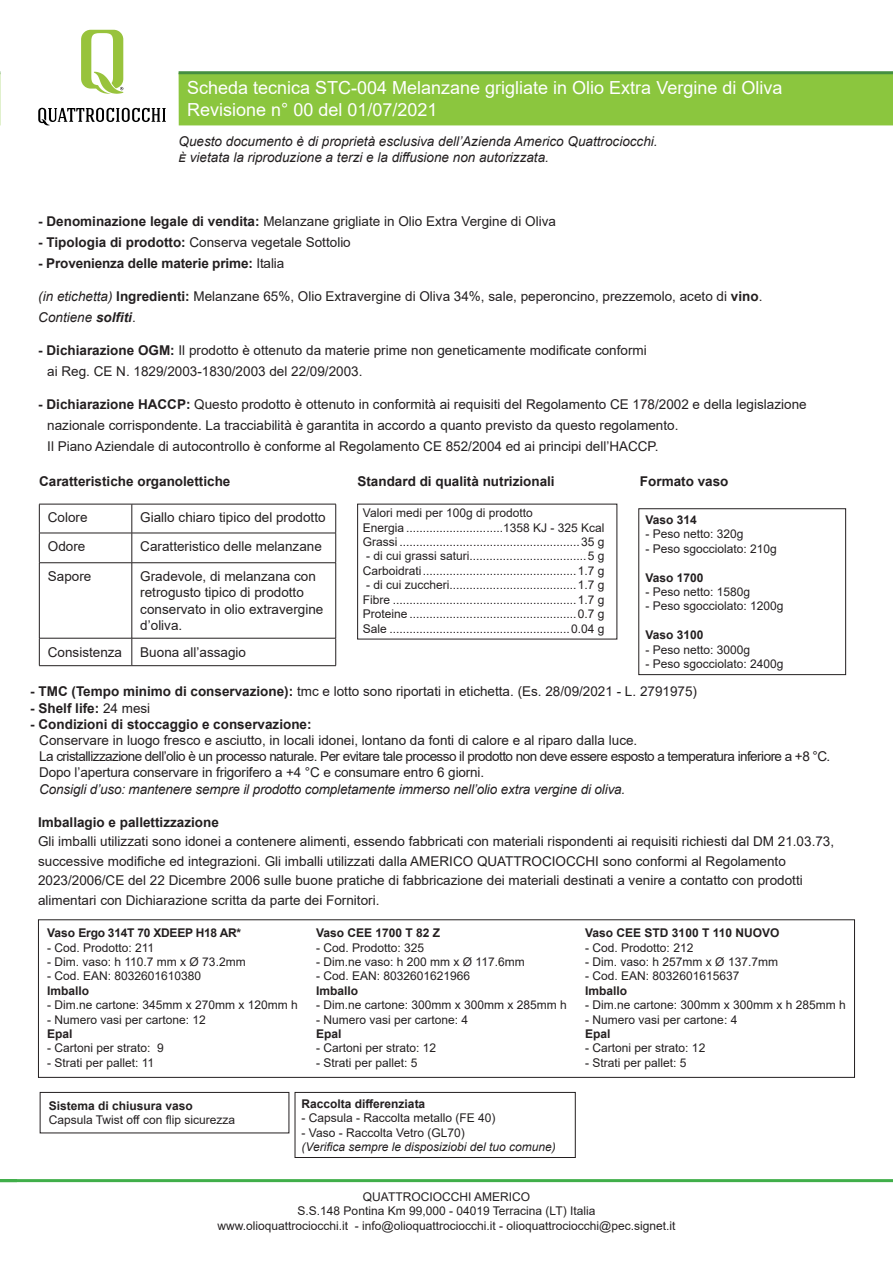
<style>
.page{position:relative;width:893px;height:1263px;background:#fff}
.page>*{position:absolute;margin:0;border:0;box-sizing:border-box;transform-origin:0 0}
.t1{font:18px/21.6px "Arial";color:#fff}
.t2{font:13.5px/16.2px "Arial";color:#231f20}
.t3{font:italic 13.5px/16.2px "Arial";color:#231f20}
.t4{font:700 13.5px "Arial";color:#231f20}
.t5{font:12px/14.4px "Arial";color:#231f20}
.t6{font:700 12px "Arial";color:#231f20}
.t7{font:italic 12px "Arial";color:#231f20}
.t8{font:700 12px "Arial";letter-spacing:-.02em;color:#231f20}
.s1{font-weight:700}
.s2{font-weight:400}
.s3{font-style:italic}
.s4{font-weight:700;font-style:italic}
</style>
<div class="page">
<hr style="left:0;top:1179px;width:893px;height:3px;background:#40ae49">
<svg style="left:81px;top:30px;width:42px;height:64px"></svg>
<svg style="left:38px;top:108px;width:128px;height:17px"></svg>
<div style="left:179px;top:73px;width:714px;height:52px;background:#8bc63e"></div>
<hr style="left:0;top:73px;width:1px;height:52px;background:#8bc63e">
<hr style="left:179px;top:71px;width:714px;height:3px;background:#458f40">
<hr style="left:39px;top:504px;width:93px;height:1px;background:#231f20">
<svg style="left:39px;top:639px;width:1px;height:26px"></svg>
<hr style="left:39px;top:665px;width:93px;height:1px;background:#231f20">
<hr style="left:132px;top:504px;width:204px;height:1px;background:#231f20">
<svg style="left:132px;top:504px;width:1px;height:58px"></svg>
<hr style="left:132px;top:563px;width:1px;height:75px;background:#231f20">
<svg style="left:132px;top:639px;width:1px;height:26px"></svg>
<svg style="left:335px;top:639px;width:1px;height:26px"></svg>
<hr style="left:132px;top:665px;width:204px;height:1px;background:#231f20">
<hr style="left:39px;top:533px;width:93px;height:1px;background:#231f20">
<svg style="left:39px;top:504px;width:1px;height:58px"></svg>
<hr style="left:132px;top:533px;width:204px;height:1px;background:#231f20">
<svg style="left:335px;top:504px;width:1px;height:58px"></svg>
<hr style="left:39px;top:562px;width:93px;height:1px;background:#231f20">
<hr style="left:39px;top:563px;width:1px;height:75px;background:#231f20">
<hr style="left:132px;top:562px;width:204px;height:1px;background:#231f20">
<hr style="left:335px;top:563px;width:1px;height:75px;background:#231f20">
<hr style="left:39px;top:638px;width:93px;height:1px;background:#231f20">
<hr style="left:132px;top:638px;width:204px;height:1px;background:#231f20">
<div style="left:639px;top:508px;width:207px;height:167px;border:1px solid #231f20"></div>
<div style="left:40px;top:1092px;width:249px;height:41px;border:1px solid #231f20"></div>
<div style="left:295px;top:1092px;width:280px;height:66px;border:1px solid #231f20"></div>
<h1 class="t1" style="left:187px;top:77px;width:597px">Scheda tecnica STC-004 Melanzane grigliate in Olio Extra Vergine di Oliva<br>Revisione n° 00 del 01/07/2021</h1>
<p class="t3" style="left:179px;top:133px;width:480px">Questo documento è di proprietà esclusiva dell’Azienda Americo Quattrociocchi.<br>È vietata la riproduzione a terzi e la diffusione non autorizzata.</p>
<p class="t2" style="left:38px;top:213px;width:519px"><span class="s1">- Denominazione legale di vendita:</span> Melanzane grigliate in Olio Extra Vergine di Oliva</p>
<p class="t2" style="left:38px;top:234px;width:314px"><span class="s1">- Tipologia di prodotto:</span> Conserva vegetale Sottolio</p>
<p class="t4" style="left:38px;top:253px;width:247px">- Provenienza delle materie prime: <span class="s2">Italia</span></p>
<p class="t2" style="left:38px;top:285px;width:726px;line-height:21px"><span class="s3">(in etichetta)</span> <span class="s1">Ingredienti:</span> Melanzane 65%, Olio Extravergine di Oliva 34%, sale, peperoncino, prezzemolo, aceto di <span class="s1">vino</span>.<br><span class="s3">Contiene</span> <span class="s4">solfiti</span>.</p>
<p class="t2" style="left:47px;top:339px;width:601px;line-height:21px;text-indent:-9px"><span class="s1">- Dichiarazione OGM:</span> Il prodotto è ottenuto da materie prime non geneticamente modificate conformi ai Reg. CE N. 1829/2003-1830/2003 del 22/09/2003.</p>
<p class="t2" style="left:47px;top:393px;width:761px;line-height:21px;text-indent:-9px"><span class="s1">- Dichiarazione HACCP:</span> Questo prodotto è ottenuto in conformità ai requisiti del Regolamento CE 178/2002 e della legislazione nazionale corrispondente. La tracciabilità è garantita in accordo a quanto previsto da questo regolamento.<br>Il Piano Aziendale di autocontrollo è conforme al Regolamento CE 852/2004 ed ai principi dell’HACCP.</p>
<p class="t4" style="left:39px;top:472px;width:193px">Caratteristiche organolettiche</p>
<p class="t4" style="left:357px;top:472px;width:199px">Standard di qualità nutrizionali</p>
<p class="t4" style="left:640px;top:472px;width:90px">Formato vaso</p>
<p class="t2" style="left:48px;top:509px;width:41px">Colore</p>
<p class="t2" style="left:140px;top:509px;width:187px">Giallo chiaro tipico del prodotto</p>
<p class="t2" style="left:48px;top:538px;width:39px">Odore</p>
<p class="t2" style="left:140px;top:538px;width:183px">Caratteristico delle melanzane</p>
<p class="t2" style="left:48px;top:568px;width:45px">Sapore</p>
<p class="t2" style="left:140px;top:568px;width:185px">Gradevole, di melanzana con retrogusto tipico di prodotto conservato in olio extravergine d’oliva.</p>
<p class="t2" style="left:48px;top:644px;width:76px">Consistenza</p>
<p class="t2" style="left:140px;top:644px;width:107px">Buona all’assagio</p>
<p class="t5" style="left:363px;top:506px;width:243px">Valori medi per 100g di prodotto<br>Energia .............................1358 KJ - 325 Kcal<br>Grassi ......................................................35 g</p>
<p class="t5" style="left:363px;top:549px;width:243px">- di cui grassi saturi...................................5 g<br>Carboidrati..............................................1.7 g</p>
<p class="t5" style="left:363px;top:578px;width:243px;text-align:justify">- di cui zuccheri......................................1.7 g Fibre .......................................................1.7 g Proteine ..................................................0.7 g Sale ......................................................0.04 g</p>
<p class="t6" style="left:645px;top:511px;width:53px">Vaso 314</p>
<p class="t5" style="left:645px;top:527px;width:100px">- Peso netto: 320g</p>
<p class="t5" style="left:645px;top:541px;width:133px">- Peso sgocciolato: 210g</p>
<p class="t6" style="left:645px;top:569px;width:60px">Vaso 1700</p>
<p class="t5" style="left:645px;top:584px;width:106px">- Peso netto: 1580g</p>
<p class="t5" style="left:645px;top:599px;width:140px">- Peso sgocciolato: 1200g</p>
<p class="t6" style="left:645px;top:627px;width:60px">Vaso 3100</p>
<p class="t5" style="left:645px;top:642px;width:106px">- Peso netto: 3000g</p>
<p class="t5" style="left:645px;top:656px;width:140px">- Peso sgocciolato: 2400g</p>
<p class="t2" style="left:30px;top:683px;width:668px"><span class="s1">- TMC (Tempo minimo di conservazione):</span> tmc e lotto sono riportati in etichetta. (Es. 28/09/2021 - L. 2791975)</p>
<p class="t4" style="left:30px;top:698px;width:122px">- Shelf life: <span class="s2">24 mesi</span></p>
<p class="t4" style="left:30px;top:714px;width:283px">- Condizioni di stoccaggio e conservazione:</p>
<p class="t2" style="left:39px;top:732px;width:792px">Conservare in luogo fresco e asciutto, in locali idonei, lontano da fonti di calore e al riparo dalla luce.<br>La cristallizzazione dell’olio è un processo naturale. Per evitare tale processo il prodotto non deve essere esposto a temperatura inferiore a +8 °C.<br>Dopo l’apertura conservare in frigorifero a +4 °C e consumare entro 6 giorni.</p>
<p class="t3" style="left:39px;top:781px;width:588px">Consigli d’uso: mantenere sempre il prodotto completamente immerso nell’olio extra vergine di oliva.</p>
<p class="t4" style="left:38px;top:813px;width:182px">Imballagio e pallettizzazione</p>
<p class="t2" style="left:38px;top:832px;width:798px;line-height:19.5px">Gli imballi utilizzati sono idonei a contenere alimenti, essendo fabbricati con materiali rispondenti ai requisiti richiesti dal DM 21.03.73, successive modifiche ed integrazioni. Gli imballi utilizzati dalla AMERICO QUATTROCIOCCHI sono conformi al Regolamento 2023/2006/CE del 22 Dicembre 2006 sulle buone pratiche di fabbricazione dei materiali destinati a venire a contatto con prodotti alimentari con Dichiarazione scritta da parte dei Fornitori.</p>
<p class="t8" style="left:47px;top:924px;width:196px">Vaso Ergo 314T 70 XDEEP H18 AR*</p>
<p class="t5" style="left:47px;top:940px;width:109px">- Cod. Prodotto: 211</p>
<p class="t5" style="left:47px;top:954px;width:200px">- Dim. vaso: h 110.7 mm x Ø 73.2mm</p>
<p class="t5" style="left:47px;top:969px;width:156px">- Cod. EAN: 8032601610380</p>
<p class="t6" style="left:47px;top:982px;width:44px">Imballo</p>
<p class="t5" style="left:47px;top:998px;width:252px">- Dim.ne cartone: 345mm x 270mm x 120mm h</p>
<p class="t5" style="left:47px;top:1012px;width:160px">- Numero vasi per cartone: 12</p>
<p class="t6" style="left:47px;top:1025px;width:27px">Epal</p>
<p class="t5" style="left:47px;top:1041px;width:118px">- Cartoni per strato: 9</p>
<p class="t5" style="left:47px;top:1055px;width:109px">- Strati per pallet: 11</p>
<p class="t6" style="left:316px;top:924px;width:126px">Vaso CEE 1700 T 82 Z</p>
<p class="t5" style="left:316px;top:940px;width:110px">- Cod. Prodotto: 325</p>
<p class="t5" style="left:316px;top:954px;width:210px">- Dim.ne vaso: h 200 mm x Ø 117.6mm</p>
<p class="t5" style="left:316px;top:969px;width:156px">- Cod. EAN: 8032601621966</p>
<p class="t6" style="left:316px;top:982px;width:44px">Imballo</p>
<p class="t5" style="left:316px;top:998px;width:252px">- Dim.ne cartone: 300mm x 300mm x 285mm h</p>
<p class="t5" style="left:316px;top:1012px;width:154px">- Numero vasi per cartone: 4</p>
<p class="t6" style="left:316px;top:1025px;width:27px">Epal</p>
<p class="t5" style="left:316px;top:1041px;width:122px">- Cartoni per strato: 12</p>
<p class="t5" style="left:316px;top:1055px;width:103px">- Strati per pallet: 5</p>
<p class="t6" style="left:585px;top:924px;width:196px">Vaso CEE STD 3100 T 110 NUOVO</p>
<p class="t5" style="left:585px;top:940px;width:110px">- Cod. Prodotto: 212</p>
<p class="t5" style="left:585px;top:954px;width:194px">- Dim. vaso: h 257mm x Ø 137.7mm</p>
<p class="t5" style="left:585px;top:969px;width:156px">- Cod. EAN: 8032601615637</p>
<p class="t6" style="left:585px;top:982px;width:44px">Imballo</p>
<p class="t5" style="left:585px;top:998px;width:262px">- Dim.ne cartone: 300mm x 300mm x h 285mm h</p>
<p class="t5" style="left:585px;top:1012px;width:154px">- Numero vasi per cartone: 4</p>
<p class="t6" style="left:585px;top:1025px;width:27px">Epal</p>
<p class="t5" style="left:585px;top:1041px;width:122px">- Cartoni per strato: 12</p>
<p class="t5" style="left:585px;top:1055px;width:103px">- Strati per pallet: 5</p>
<p class="t6" style="left:49px;top:1097px;width:146px">Sistema di chiusura vaso</p>
<p class="t5" style="left:49px;top:1113px;width:188px">Capsula Twist off con flip sicurezza</p>
<p class="t6" style="left:302px;top:1095px;width:125px">Raccolta differenziata</p>
<p class="t5" style="left:302px;top:1110px;width:196px">- Capsula - Raccolta metallo (FE 40)</p>
<p class="t5" style="left:302px;top:1125px;width:165px">- Vaso - Raccolta Vetro (GL70)</p>
<p class="t7" style="left:302px;top:1139px;width:256px">(Verifica sempre le disposiziobi del tuo comune)</p>
<p class="t5" style="left:218px;top:1189px;width:459px;text-align:center">QUATTROCIOCCHI AMERICO<br>S.S.148 Pontina Km 99,000 - 04019 Terracina (LT) Italia<br>www.olioquattrociocchi.it - info@olioquattrociocchi.it - olioquattrociocchi@pec.signet.it</p>
</div>
